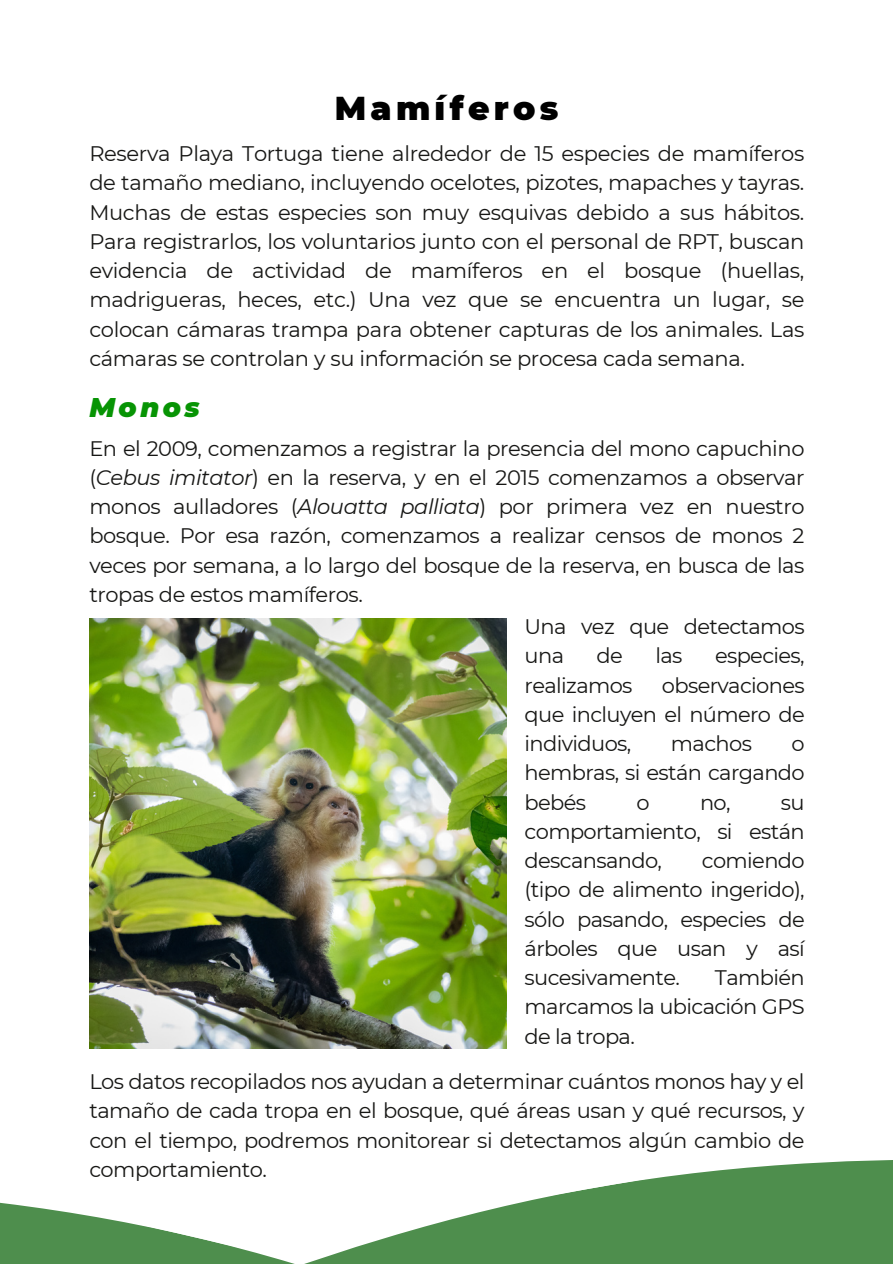
<style>
.page{position:relative;width:893px;height:1264px;background:#fff}
.page>*{position:absolute;margin:0;border:0;box-sizing:border-box;transform-origin:0 0}
.t1{font:900 33px "Montserrat";letter-spacing:.13em;color:#000}
.t2{font:italic 900 27px "Montserrat";letter-spacing:.13em;color:#079404}
.t3{font:21px/29.2px "Montserrat";letter-spacing:-.03em;color:#171715;text-align:justify}
.s1{font-style:italic}
</style>
<div class="page">
<img style="left:89px;top:619px;width:418px;height:429px">
<svg style="left:618px;top:1160px;width:274px;height:103px;background:#5d975c"></svg>
<svg style="left:0;top:1184px;width:630px;height:79px"></svg>
<p class="t1" style="left:335px;top:88px;width:225px">Mamíferos</p>
<h1 class="t3" style="left:89px;top:139px;width:716px">Reserva Playa Tortuga tiene alrededor de 15 especies de mamíferos de tamaño mediano, incluyendo ocelotes, pizotes, mapaches y tayras.<br>Muchas de estas especies son muy esquivas debido a sus hábitos.<br>Para registrarlos, los voluntarios junto con el personal de RPT, buscan evidencia de actividad de mamíferos en el bosque (huellas, madrigueras, heces, etc.) Una vez que se encuentra un lugar, se colocan cámaras trampa para obtener capturas de los animales. Las cámaras se controlan y su información se procesa cada semana.</h1>
<p class="t2" style="left:89px;top:391px;width:112px">Monos</p>
<h2 class="t3" style="left:89px;top:433px;width:716px">En el 2009, comenzamos a registrar la presencia del mono capuchino (<span class="s1">Cebus imitator</span>) en la reserva, y en el 2015 comenzamos a observar monos aulladores (<span class="s1">Alouatta palliata</span>) por primera vez en nuestro bosque. Por esa razón, comenzamos a realizar censos de monos 2 veces por semana, a lo largo del bosque de la reserva, en busca de las tropas de estos mamíferos.</h2>
<p class="t3" style="left:524px;top:612px;width:281px">Una vez que detectamos una</p>
<p class="t3" style="left:596px;top:641px;width:28px">de</p>
<p class="t3" style="left:655px;top:641px;width:29px">las</p>
<p class="t3" style="left:715px;top:641px;width:91px">especies,</p>
<p class="t3" style="left:524px;top:670px;width:109px">realizamos</p>
<p class="t3" style="left:524px;top:670px;width:281px;text-indent:137px">observaciones que incluyen el número de individuos,</p>
<p class="t3" style="left:671px;top:729px;width:82px">machos</p>
<p class="t3" style="left:524px;top:729px;width:281px;text-indent:267px">o hembras, si están cargando bebés</p>
<p class="t3" style="left:524px;top:787px;width:281px;text-indent:256px">su comportamiento, si están descansando,</p>
<p class="t3" style="left:636px;top:787px;width:15px">o</p>
<p class="t3" style="left:700px;top:787px;width:32px">no,</p>
<p class="t3" style="left:524px;top:846px;width:281px;text-indent:177px">comiendo (tipo de alimento ingerido), sólo pasando, especies de árboles que usan y así sucesivamente.</p>
<p class="t3" style="left:524px;top:963px;width:281px;text-indent:190px">También marcamos la ubicación GPS de la tropa.</p>
<p class="t3" style="left:89px;top:1066px;width:716px">Los datos recopilados nos ayudan a determinar cuántos monos hay y el tamaño de cada tropa en el bosque, qué áreas usan y qué recursos, y con el tiempo, podremos monitorear si detectamos algún cambio de comportamiento.</p>
</div>
